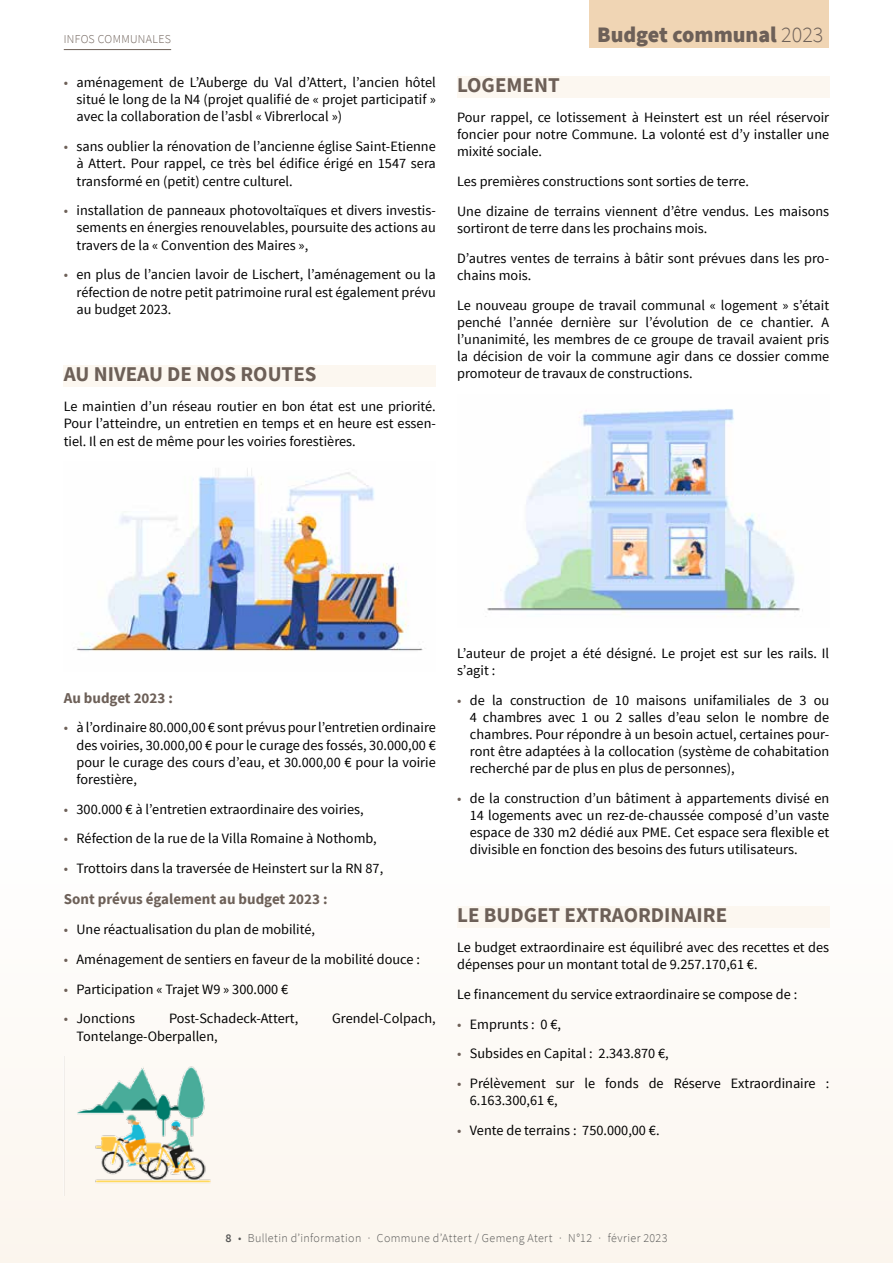
<style>
.page{position:relative;width:893px;height:1263px;background:#fff}
.page>*{position:absolute;margin:0;border:0;box-sizing:border-box;transform-origin:0 0}
.t1{font:900 22.05px "Source Sans Pro";color:#6d6058}
.t2{font:700 21px "Source Sans Pro";color:#6d6058}
.t3{font:700 15px "Source Sans Pro";color:#6d6058}
.t4{font:14.25px/17.1px "Source Sans Pro";color:#000;text-align:justify}
.t5{font:300 12px "Source Sans Pro";letter-spacing:.03em;color:#575756}
.t6{font:300 12px "Source Sans Pro";letter-spacing:.025em;color:#6d6058}
.s1{color:#6d6058}
.s2{font-weight:300}
.s3{font-weight:600}
</style>
<div class="page">
<div style="left:0;top:838px;width:893px;height:425px;background:#fdfaf6"></div>
<div style="left:64px;top:366px;width:372px;height:21px;background:#fcf7f0"></div>
<img style="left:76px;top:468px;width:347px;height:183px">
<img style="left:64px;top:1056px;width:147px;height:139px">
<div style="left:457px;top:77px;width:372px;height:21px;background:#fcf7f0"></div>
<div style="left:457px;top:906px;width:372px;height:21px;background:#fcf7f0"></div>
<img style="left:485px;top:409px;width:315px;height:208px">
<div style="left:590px;top:0;width:239px;height:48px;background:#f0d5b4"></div>
<hr style="left:64px;top:49px;width:107px;height:1px;background:#6d6058">
<p class="t6" style="left:64px;top:32px;width:109px">INFOS COMMUNALES</p>
<p class="t4" style="left:77px;top:74px;width:361px;text-indent:-13px"><span class="s1">•</span> aménagement de L’Auberge du Val d’Attert, l’ancien hôtel situé le long de la N4 (projet qualifié de « projet participatif » avec la collaboration de l’asbl « Vibrerlocal »)</p>
<p class="t4" style="left:77px;top:138px;width:361px;text-indent:-13px"><span class="s1">•</span> sans oublier la rénovation de l’ancienne église Saint-Etienne à Attert. Pour rappel, ce très bel édifice érigé en 1547 sera transformé en (petit) centre culturel.</p>
<p class="t4" style="left:77px;top:202px;width:361px;text-indent:-13px"><span class="s1">•</span> installation de panneaux photovoltaïques et divers investis&shy;sements en énergies renouvelables, poursuite des actions au travers de la « Convention des Maires »,</p>
<p class="t4" style="left:77px;top:266px;width:361px;text-indent:-13px"><span class="s1">•</span> en plus de l’ancien lavoir de Lischert, l’aménagement ou la réfection de notre petit patrimoine rural est également prévu au budget 2023.</p>
<h2 class="t2" style="left:64px;top:360px;width:254px">AU NIVEAU DE NOS ROUTES</h2>
<p class="t4" style="left:64px;top:398px;width:374px">Le maintien d’un réseau routier en bon état est une priorité.<br>Pour l’atteindre, un entretien en temps et en heure est essen&shy;tiel. Il en est de même pour les voiries forestières.</p>
<h1 class="t1" style="left:597px;top:20px;width:228px">Budget communal <span class="s2">2023</span></h1>
<h2 class="t2" style="left:457px;top:71px;width:104px">LOGEMENT</h2>
<p class="t4" style="left:457px;top:109px;width:374px">Pour rappel, ce lotissement à Heinstert est un réel réservoir foncier pour notre Commune. La volonté est d’y installer une mixité sociale.</p>
<p class="t4" style="left:457px;top:167px;width:374px;line-height:29.8px">Les premières constructions sont sorties de terre.<br>Une dizaine de terrains viennent d’être vendus. Les maisons</p>
<p class="t4" style="left:457px;top:214px;width:374px;line-height:29.8px">sortiront de terre dans les prochains mois.<br>D’autres ventes de terrains à bâtir sont prévues dans les pro-</p>
<p class="t4" style="left:457px;top:261px;width:374px;line-height:29.8px">chains mois.<br>Le nouveau groupe de travail communal « logement » s’était</p>
<p class="t4" style="left:457px;top:314px;width:374px">penché l’année dernière sur l’évolution de ce chantier. A l’unanimité, les membres de ce groupe de travail avaient pris la décision de voir la commune agir dans ce dossier comme promoteur de travaux de constructions.</p>
<p class="t3" style="left:64px;top:687px;width:111px">Au budget 2023 :</p>
<p class="t4" style="left:77px;top:719px;width:361px;text-indent:-13px"><span class="s1">•</span> à l’ordinaire 80.000,00 € sont prévus pour l’entretien ordinaire des voiries, 30.000,00 € pour le curage des fossés, 30.000,00 € pour le curage des cours d’eau, et 30.000,00 € pour la voirie forestière,</p>
<p class="t4" style="left:64px;top:800px;width:301px"><span class="s1">•</span> 300.000 € à l’entretien extraordinaire des voiries,</p>
<p class="t4" style="left:64px;top:830px;width:314px"><span class="s1">•</span> Réfection de la rue de la Villa Romaine à Nothomb,</p>
<p class="t4" style="left:64px;top:860px;width:321px"><span class="s1">•</span> Trottoirs dans la traversée de Heinstert sur la RN 87,</p>
<p class="t3" style="left:64px;top:889px;width:265px">Sont prévus également au budget 2023 :</p>
<p class="t4" style="left:64px;top:921px;width:253px"><span class="s1">•</span> Une réactualisation du plan de mobilité,</p>
<p class="t4" style="left:64px;top:951px;width:358px"><span class="s1">•</span> Aménagement de sentiers en faveur de la mobilité douce :</p>
<p class="t4" style="left:64px;top:980px;width:226px"><span class="s1">•</span> Participation « Trajet W9 » 300.000 €</p>
<p class="t4" style="left:64px;top:1010px;width:73px"><span class="s1">•</span> Jonctions</p>
<p class="t4" style="left:169px;top:1010px;width:131px">Post-Schadeck-Attert,</p>
<p class="t4" style="left:332px;top:1010px;width:105px">Grendel-Colpach,</p>
<p class="t4" style="left:77px;top:1027px;width:143px">Tontelange-Oberpallen,</p>
<p class="t4" style="left:457px;top:644px;width:374px">L’auteur de projet a été désigné. Le projet est sur les rails. Il s’agit :</p>
<p class="t4" style="left:470px;top:691px;width:361px;text-indent:-13px"><span class="s1">•</span> de la construction de 10 maisons unifamiliales de 3 ou 4 chambres avec 1 ou 2 salles d’eau selon le nombre de chambres. Pour répondre à un besoin actuel, certaines pour&shy;ront être adaptées à la collocation (système de cohabitation recherché par de plus en plus de personnes),</p>
<p class="t4" style="left:470px;top:790px;width:361px;text-indent:-13px"><span class="s1">•</span> de la construction d’un bâtiment à appartements divisé en 14 logements avec un rez-de-chaussée composé d’un vaste espace de 330 m2 dédié aux PME. Cet espace sera flexible et divisible en fonction des besoins des futurs utilisateurs.</p>
<h2 class="t2" style="left:457px;top:901px;width:272px">LE BUDGET EXTRAORDINAIRE</h2>
<p class="t4" style="left:457px;top:939px;width:374px">Le budget extraordinaire est équilibré avec des recettes et des dépenses pour un montant total de 9.257.170,61 €.</p>
<p class="t4" style="left:457px;top:986px;width:342px">Le financement du service extraordinaire se compose de :</p>
<p class="t4" style="left:457px;top:1015px;width:105px"><span class="s1">•</span> Emprunts : 0 €,</p>
<p class="t4" style="left:457px;top:1045px;width:213px"><span class="s1">•</span> Subsides en Capital : 2.343.870 €,</p>
<p class="t4" style="left:470px;top:1075px;width:361px;text-indent:-13px"><span class="s1">•</span> Prélèvement sur le fonds de Réserve Extraordinaire :<br>6.163.300,61 €,</p>
<p class="t4" style="left:457px;top:1122px;width:204px"><span class="s1">•</span> Vente de terrains : 750.000,00 €.</p>
<p class="t5" style="left:225px;top:1230px;width:444px"><span class="s3">8</span> • Bulletin d’information · Commune d’Attert / Gemeng Atert · N°12 · février 2023</p>
</div>
